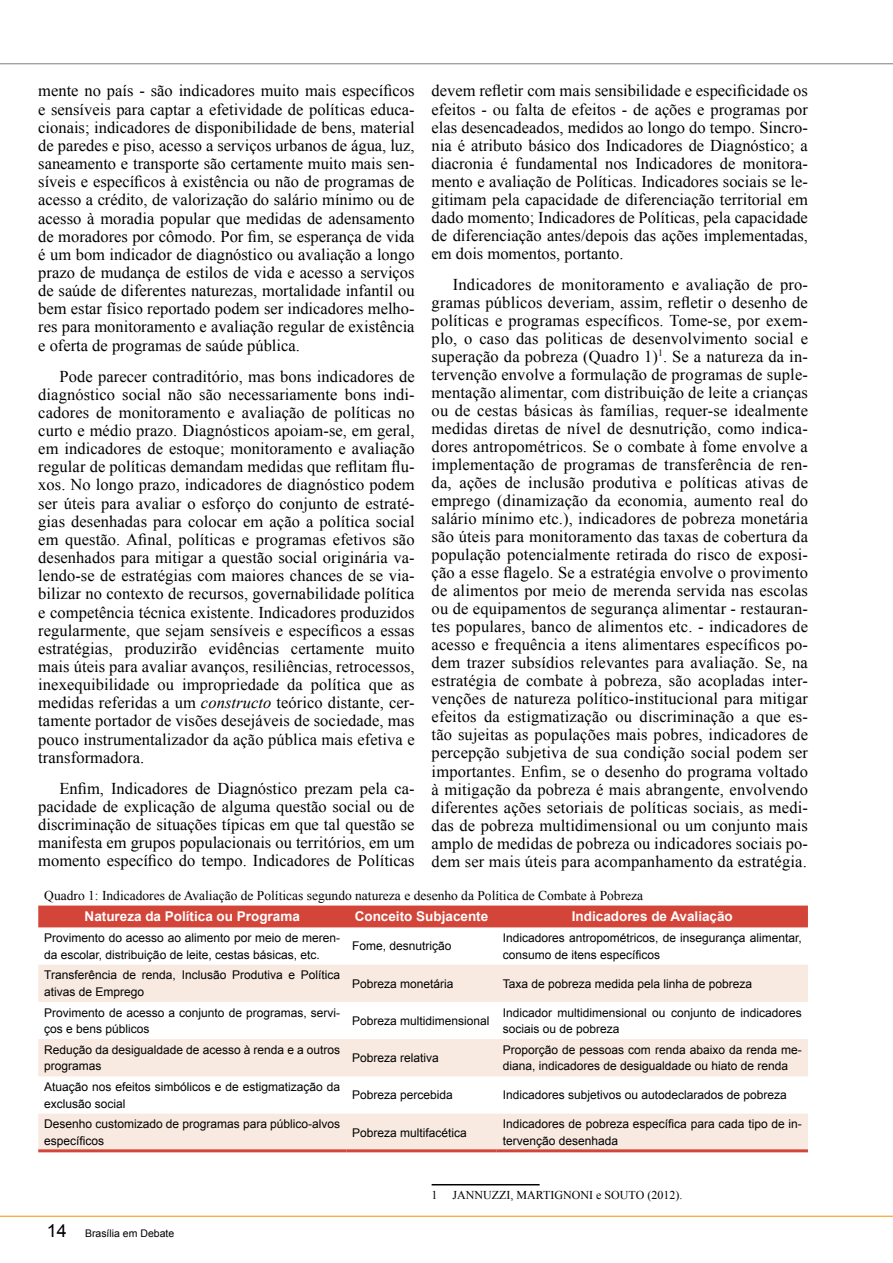
<style>
.page{position:relative;width:893px;height:1263px;background:#fff}
.page>*{position:absolute;margin:0;border:0;box-sizing:border-box;transform-origin:0 0}
.t1{font:16.5px/18px "Times New Roman";color:#000;text-align:justify}
.t2{font:13.5px "Times New Roman";color:#000}
.t3{font:700 13.5px "Arial";color:#fff}
.t4{font:12px/16.5px "Arial";color:#000}
.t5{font:12px "Times New Roman";color:#000}
.t6{font:10.5px "Arial";color:#000}
.s1{font-style:italic}
.s2{font-size:18px}
</style>
<div class="page">
<hr style="left:0;top:1216px;width:893px;height:1px;background:#f39300">
<hr style="left:432px;top:1184px;width:108px;height:1px;background:#000">
<div style="left:38px;top:905px;width:770px;height:22px;background:#d34539"></div>
<div style="left:38px;top:965px;width:770px;height:37px;background:#f8eae1"></div>
<svg style="left:38px;top:1039px;width:770px;height:110px;fill:#f8eae1"></svg>
<hr style="left:38px;top:1149px;width:308px;height:3px;background:#d34539">
<hr style="left:346px;top:1149px;width:151px;height:3px;background:#d34539">
<hr style="left:497px;top:1149px;width:311px;height:3px;background:#d34539">
<hr style="left:0;top:63px;width:893px;height:1px;background:#807e7e">
<p class="t1" style="left:38px;top:82px;width:378px">mente no país - são indicadores muito mais específicos e sensíveis para captar a efetividade de políticas educa&shy;cionais; indicadores de disponibilidade de bens, material de paredes e piso, acesso a serviços urbanos de água, luz, saneamento e transporte são certamente muito mais sen&shy;síveis e específicos à existência ou não de programas de acesso a crédito, de valorização do salário mínimo ou de acesso à moradia popular que medidas de adensamento de moradores por cômodo. Por fim, se esperança de vida é um bom indicador de diagnóstico ou avaliação a longo prazo de mudança de estilos de vida e acesso a serviços de saúde de diferentes naturezas, mortalidade infantil ou bem estar físico reportado podem ser indicadores melho&shy;res para monitoramento e avaliação regular de existência e oferta de programas de saúde pública.</p>
<p class="t1" style="left:38px;top:367px;width:378px;text-indent:21px">Pode parecer contraditório, mas bons indicadores de diagnóstico social não são necessariamente bons indi&shy;cadores de monitoramento e avaliação de políticas no curto e médio prazo. Diagnósticos apoiam-se, em geral, em indicadores de estoque; monitoramento e avaliação regular de políticas demandam medidas que reflitam flu&shy;xos. No longo prazo, indicadores de diagnóstico podem ser úteis para avaliar o esforço do conjunto de estraté&shy;gias desenhadas para colocar em ação a política social em questão. Afinal, políticas e programas efetivos são desenhados para mitigar a questão social originária va&shy;lendo-se de estratégias com maiores chances de se via&shy;bilizar no contexto de recursos, governabilidade política e competência técnica existente. Indicadores produzidos regularmente, que sejam sensíveis e específicos a essas estratégias, produzirão evidências certamente muito mais úteis para avaliar avanços, resiliências, retrocessos, inexequibilidade ou impropriedade da política que as medidas referidas a um <span class="s1">constructo</span> teórico distante, cer&shy;tamente portador de visões desejáveis de sociedade, mas pouco instrumentalizador da ação pública mais efetiva e transformadora.</p>
<p class="t1" style="left:38px;top:779px;width:378px;text-indent:21px">Enfim, Indicadores de Diagnóstico prezam pela ca&shy;pacidade de explicação de alguma questão social ou de discriminação de situações típicas em que tal questão se manifesta em grupos populacionais ou territórios, em um momento específico do tempo. Indicadores de Políticas</p>
<p class="t2" style="left:44px;top:886px;width:600px">Quadro 1: Indicadores de Avaliação de Políticas segundo natureza e desenho da Política de Combate à Pobreza</p>
<p class="t3" style="left:85px;top:908px;width:217px">Natureza da Política ou Programa</p>
<p class="t3" style="left:355px;top:908px;width:135px">Conceito Subjacente</p>
<p class="t3" style="left:572px;top:908px;width:163px">Indicadores de Avaliação</p>
<p class="t4" style="left:44px;top:930px;width:297px">Provimento do acesso ao alimento por meio de meren&shy;da escolar, distribuição de leite, cestas básicas, etc.</p>
<p class="t4" style="left:352px;top:938px;width:101px">Fome, desnutrição</p>
<p class="t4" style="left:503px;top:930px;width:301px">Indicadores antropométricos, de insegurança alimentar, consumo de itens específicos</p>
<p class="t4" style="left:44px;top:967px;width:297px">Transferência de renda, Inclusão Produtiva e Política ativas de Emprego</p>
<p class="t4" style="left:352px;top:975px;width:103px">Pobreza monetária</p>
<p class="t4" style="left:503px;top:975px;width:251px">Taxa de pobreza medida pela linha de pobreza</p>
<p class="t4" style="left:44px;top:1004px;width:297px">Provimento de acesso a conjunto de programas, servi&shy;ços e bens públicos</p>
<p class="t4" style="left:352px;top:1012px;width:139px">Pobreza multidimensional</p>
<p class="t4" style="left:503px;top:1004px;width:301px">Indicador multidimensional ou conjunto de indicadores sociais ou de pobreza</p>
<p class="t4" style="left:44px;top:1041px;width:297px">Redução da desigualdade de acesso à renda e a outros programas</p>
<p class="t4" style="left:352px;top:1050px;width:88px">Pobreza relativa</p>
<p class="t4" style="left:503px;top:1041px;width:301px">Proporção de pessoas com renda abaixo da renda me&shy;diana, indicadores de desigualdade ou hiato de renda</p>
<p class="t4" style="left:44px;top:1079px;width:297px">Atuação nos efeitos simbólicos e de estigmatização da exclusão social</p>
<p class="t4" style="left:352px;top:1087px;width:102px">Pobreza percebida</p>
<p class="t4" style="left:503px;top:1087px;width:286px">Indicadores subjetivos ou autodeclarados de pobreza</p>
<p class="t4" style="left:44px;top:1116px;width:297px">Desenho customizado de programas para público-alvos específicos</p>
<p class="t4" style="left:352px;top:1124px;width:116px">Pobreza multifacética</p>
<p class="t4" style="left:503px;top:1116px;width:301px">Indicadores de pobreza específica para cada tipo de in&shy;tervenção desenhada</p>
<p class="t1" style="left:432px;top:82px;width:378px">devem refletir com mais sensibilidade e especificidade os efeitos - ou falta de efeitos - de ações e programas por elas desencadeados, medidos ao longo do tempo. Sincro&shy;nia é atributo básico dos Indicadores de Diagnóstico; a diacronia é fundamental nos Indicadores de monitora&shy;mento e avaliação de Políticas. Indicadores sociais se le&shy;gitimam pela capacidade de diferenciação territorial em dado momento; Indicadores de Políticas, pela capacidade de diferenciação antes/depois das ações implementadas, em dois momentos, portanto.</p>
<p class="t1" style="left:432px;top:275px;width:378px;text-indent:21px">Indicadores de monitoramento e avaliação de pro&shy;gramas públicos deveriam, assim, refletir o desenho de políticas e programas específicos. Tome-se, por exem&shy;plo, o caso das politicas de desenvolvimento social e superação da pobreza (Quadro 1)<sup>1</sup>. Se a natureza da in&shy;tervenção envolve a formulação de programas de suple&shy;mentação alimentar, com distribuição de leite a crianças ou de cestas básicas às famílias, requer-se idealmente medidas diretas de nível de desnutrição, como indica&shy;dores antropométricos. Se o combate à fome envolve a implementação de programas de transferência de ren&shy;da, ações de inclusão produtiva e políticas ativas de emprego (dinamização da economia, aumento real do salário mínimo etc.), indicadores de pobreza monetária são úteis para monitoramento das taxas de cobertura da população potencialmente retirada do risco de exposi&shy;ção a esse flagelo. Se a estratégia envolve o provimento de alimentos por meio de merenda servida nas escolas ou de equipamentos de segurança alimentar - restauran&shy;tes populares, banco de alimentos etc. - indicadores de acesso e frequência a itens alimentares específicos po&shy;dem trazer subsídios relevantes para avaliação. Se, na estratégia de combate à pobreza, são acopladas inter&shy;venções de natureza político-institucional para mitigar efeitos da estigmatização ou discriminação a que es&shy;tão sujeitas as populações mais pobres, indicadores de percepção subjetiva de sua condição social podem ser importantes. Enfim, se o desenho do programa voltado à mitigação da pobreza é mais abrangente, envolvendo diferentes ações setoriais de políticas sociais, as medi&shy;das de pobreza multidimensional ou um conjunto mais amplo de medidas de pobreza ou indicadores sociais po&shy;dem ser mais úteis para acompanhamento da estratégia.</p>
<p class="t6" style="left:47px;top:1227px;width:129px"><span class="s2">14</span> Brasília em Debate</p>
<p class="t5" style="left:432px;top:1187px;width:7px">1</p>
<p class="t5" style="left:453px;top:1187px;width:231px">JANNUZZI, MARTIGNONI e SOUTO (2012).</p>
</div>
